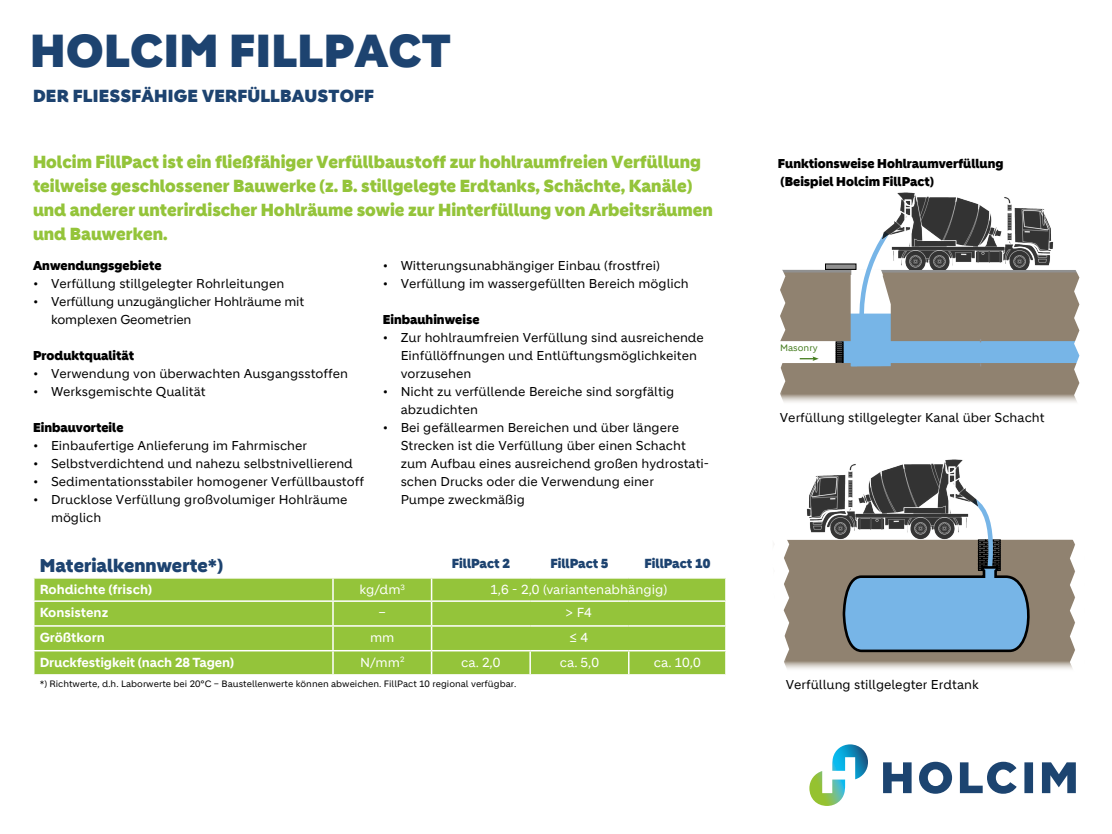
<style>
.page{position:relative;width:1112px;height:834px;background:#fff}
.page>*{position:absolute;margin:0;border:0;box-sizing:border-box;transform-origin:0 0}
._01_main_heading{font:900 45px "Holcim Headline";letter-spacing:.01em;color:#1d4370}
.t1{font:900 18px "Holcim Headline";color:#1d4370}
.t2{font:900 17px/24px "Holcim Headline";color:#94c43a}
._01_main_heading-2{font:900 17px "Holcim Headline";letter-spacing:.01em;color:#1d4370}
.t3{font:700 12.75px "Holcim";letter-spacing:-.01em;color:#fff}
.t4{font:12.75px "Holcim";color:#fff}
.t5{font:900 12.75px "Holcim Headline";color:#1d4370}
.t6{font:12.5px/18px "Holcim";color:#000}
.t7{font:900 12.5px/18px "Holcim Headline";color:#000}
.t8{font:9.1px "Holcim";color:#457c1f}
.t9{font:9px "Holcim";color:#000}
</style>
<div class="page">
<svg style="left:883px;top:762px;width:193px;height:32px"></svg>
<svg style="left:809px;top:744px;width:59px;height:62px"></svg>
<div style="left:432px;top:579px;width:293px;height:95px;background:#94c43a"></div>
<hr style="left:432px;top:600px;width:98px;height:2px;background:#fff">
<hr style="left:530px;top:600px;width:99px;height:2px;background:#fff">
<hr style="left:629px;top:600px;width:98px;height:2px;background:#fff">
<hr style="left:432px;top:625px;width:98px;height:2px;background:#fff">
<hr style="left:530px;top:625px;width:99px;height:2px;background:#fff">
<hr style="left:629px;top:625px;width:98px;height:2px;background:#fff">
<hr style="left:432px;top:650px;width:98px;height:1px;background:#fff">
<svg style="left:33px;top:578px;width:399px;height:96px;background:#9bc747"></svg>
<hr style="left:530px;top:650px;width:99px;height:1px;background:#fff">
<hr style="left:529px;top:651px;width:2px;height:23px;background:#fff">
<hr style="left:629px;top:650px;width:98px;height:1px;background:#fff">
<hr style="left:628px;top:651px;width:2px;height:23px;background:#fff">
<img style="left:890px;top:192px;width:160px;height:35px">
<svg style="left:780px;top:227px;width:300px;height:175px"></svg>
<svg style="left:789px;top:540px;width:281px;height:129px;background:#998c7c"></svg>
<img style="left:806px;top:459px;width:164px;height:81px">
<svg style="left:841px;top:494px;width:194px;height:159px;background:#859bac"></svg>
<svg style="left:783px;top:539px;width:6px;height:130px"></svg>
<svg style="left:1070px;top:539px;width:5px;height:130px"></svg>
<p class="_01_main_heading" style="left:30px;top:24px;width:422px">HOLCIM FILLPACT</p>
<p class="_01_main_heading-2" style="left:33px;top:86px;width:343px">DER FLIESSFÄHIGE VERFÜLLBAUSTOFF</p>
<p class="t2" style="left:33px;top:150px;width:682px">Holcim FillPact ist ein fließfähiger Verfüllbaustoff zur hohlraumfreien Verfüllung teilweise geschlossener Bauwerke (z. B. stillgelegte Erdtanks, Schächte, Kanäle) und anderer unterirdischer Hohlräume sowie zur Hinterfüllung von Arbeitsräumen und Bauwerken.</p>
<p class="t7" style="left:33px;top:257px;width:130px">Anwendungsgebiete</p>
<p class="t6" style="left:33px;top:275px;width:253px">• Verfüllung stillgelegter Rohrleitungen</p>
<p class="t6" style="left:51px;top:293px;width:255px;text-indent:-18px">• Verfüllung unzugänglicher Hohlräume mit komplexen Geometrien</p>
<p class="t7" style="left:33px;top:347px;width:103px">Produktqualität</p>
<p class="t6" style="left:33px;top:365px;width:317px">• Verwendung von überwachten Ausgangsstoffen</p>
<p class="t6" style="left:33px;top:383px;width:174px">• Werksgemischte Qualität</p>
<p class="t7" style="left:33px;top:419px;width:92px">Einbauvorteile</p>
<p class="t6" style="left:33px;top:437px;width:276px">• Einbaufertige Anlieferung im Fahrmischer</p>
<p class="t6" style="left:33px;top:455px;width:321px">• Selbstverdichtend und nahezu selbstnivellierend</p>
<p class="t6" style="left:33px;top:473px;width:332px">• Sedimentationsstabiler homogener Verfüllbaustoff</p>
<p class="t6" style="left:51px;top:491px;width:298px;text-indent:-18px">• Drucklose Verfüllung großvolumiger Hohlräume möglich</p>
<p class="t6" style="left:383px;top:257px;width:279px">• Witterungsunabhängiger Einbau (frostfrei)</p>
<p class="t6" style="left:383px;top:275px;width:308px">• Verfüllung im wassergefüllten Bereich möglich</p>
<p class="t7" style="left:383px;top:311px;width:98px">Einbauhinweise</p>
<p class="t6" style="left:401px;top:329px;width:305px;text-indent:-18px">• Zur hohlraumfreien Verfüllung sind ausreichende<br>Einfüllöffnungen und Entlüftungsmöglichkeiten vorzusehen</p>
<p class="t6" style="left:401px;top:383px;width:275px;text-indent:-18px">• Nicht zu verfüllende Bereiche sind sorgfältig abzudichten</p>
<p class="t6" style="left:401px;top:419px;width:310px;text-indent:-18px">• Bei gefällearmen Bereichen und über längere Strecken ist die Verfüllung über einen Schacht zum Aufbau eines ausreichend großen hydrostati&shy;schen Drucks oder die Verwendung einer<br>Pumpe zweckmäßig</p>
<p class="t1" style="left:40px;top:555px;width:185px">Materialkennwerte*)</p>
<p class="t5" style="left:452px;top:556px;width:60px">FillPact 2</p>
<p class="t5" style="left:550px;top:556px;width:60px">FillPact 5</p>
<p class="t5" style="left:644px;top:556px;width:67px">FillPact 10</p>
<p class="t3" style="left:40px;top:582px;width:114px">Rohdichte (frisch)</p>
<p class="t4" style="left:360px;top:582px;width:47px">kg/dm<sup>3</sup></p>
<p class="t4" style="left:490px;top:582px;width:178px">1,6 - 2,0 (variantenabhängig)</p>
<p class="t3" style="left:40px;top:605px;width:70px">Konsistenz</p>
<p class="t4" style="left:379px;top:605px;width:9px">–</p>
<p class="t4" style="left:566px;top:605px;width:28px">&gt; F4</p>
<p class="t3" style="left:40px;top:630px;width:67px">Größtkorn</p>
<p class="t4" style="left:370px;top:630px;width:26px">mm</p>
<p class="t4" style="left:569px;top:630px;width:20px">≤ 4</p>
<p class="t3" style="left:40px;top:655px;width:196px">Druckfestigkeit (nach 28 Tagen)</p>
<p class="t4" style="left:360px;top:655px;width:46px">N/mm<sup>2</sup></p>
<p class="t4" style="left:461px;top:655px;width:41px">ca. 2,0</p>
<p class="t4" style="left:560px;top:655px;width:41px">ca. 5,0</p>
<p class="t4" style="left:654px;top:655px;width:49px">ca. 10,0</p>
<p class="t9" style="left:40px;top:679px;width:478px">*) Richtwerte, d.h. Laborwerte bei 20°C – Baustellenwerte können abweichen. FillPact 10 regional verfügbar.</p>
<p class="t7" style="left:778px;top:155px;width:227px">Funktionsweise Hohlraumverfüllung (Beispiel Holcim FillPact)</p>
<p class="t8" style="left:780px;top:343px;width:39px">Masonry</p>
<p class="t6" style="left:780px;top:409px;width:266px">Verfüllung stillgelegter Kanal über Schacht</p>
<p class="t6" style="left:786px;top:676px;width:195px">Verfüllung stillgelegter Erdtank</p>
</div>
